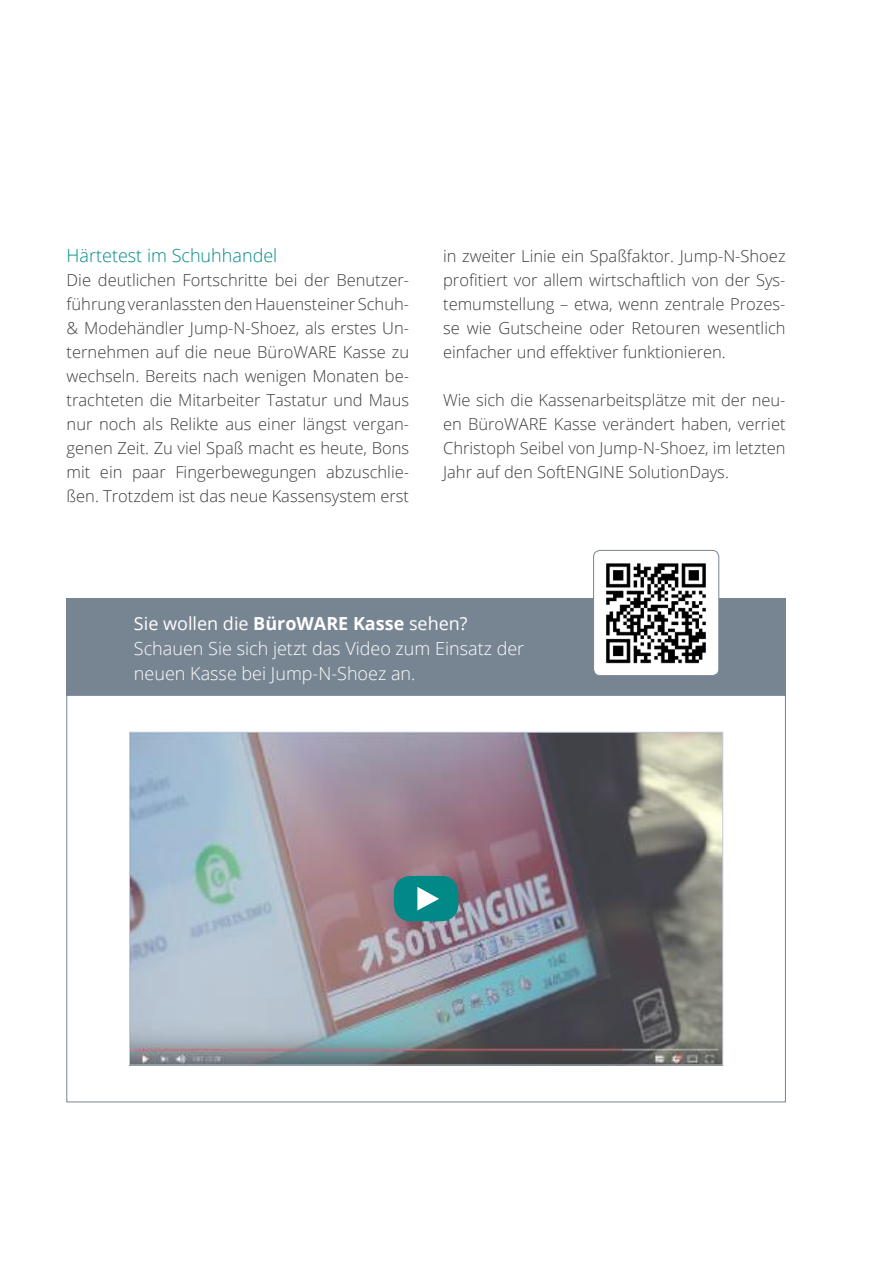
<style>
.page{position:relative;width:893px;height:1263px;background:#fff}
.page>*{position:absolute;margin:0;border:0;box-sizing:border-box;transform-origin:0 0}
.t1{font:300 18px/24.6px "Open Sans";color:#fff}
.t2{font:300 18px "Open Sans";color:#008987}
.t3{font:300 16.5px/24px "Open Sans";color:#3c3c3b;text-align:justify}
.s1{font-weight:400}
.s2{font-weight:700}
</style>
<div class="page">
<div style="left:67px;top:598px;width:719px;height:97px;background:#778593"></div>
<div style="left:67px;top:695px;width:719px;height:407px;background:#fff;border:1px solid #778593"></div>
<img style="left:131px;top:734px;width:590px;height:329px">
<div style="left:394px;top:876px;width:64px;height:45px;background:#008987;border-radius:17px"></div>
<svg style="left:417px;top:887px;width:22px;height:23px"></svg>
<div style="left:594px;top:550px;width:125px;height:126px;background:#fff;border-radius:7px"></div>
<div style="left:593px;top:550px;width:126px;height:126px;border:1px solid #778593;border-radius:7px"></div>
<img style="left:606px;top:563px;width:100px;height:101px">
<p class="t2" style="left:67px;top:243px;width:212px">Härtetest im Schuhhandel</p>
<p class="t3" style="left:67px;top:268px;width:344px">Die deutlichen Fortschritte bei der Benutzer&shy;führung veranlassten den Hauensteiner Schuh-&amp; Modehändler Jump-N-Shoez, als erstes Un&shy;ternehmen auf die neue BüroWARE Kasse zu wechseln. Bereits nach wenigen Monaten be&shy;trachteten die Mitarbeiter Tastatur und Maus nur noch als Relikte aus einer längst vergan&shy;genen Zeit. Zu viel Spaß macht es heute, Bons mit ein paar Fingerbewegungen abzuschlie&shy;ßen. Trotzdem ist das neue Kassensystem erst</p>
<p class="t3" style="left:443px;top:244px;width:344px">in zweiter Linie ein Spaßfaktor. Jump-N-Shoez profitiert vor allem wirtschaftlich von der Sys&shy;temumstellung – etwa, wenn zentrale Prozes&shy;se wie Gutscheine oder Retouren wesentlich einfacher und effektiver funktionieren.</p>
<p class="t3" style="left:443px;top:388px;width:344px">Wie sich die Kassenarbeitsplätze mit der neu&shy;en BüroWARE Kasse verändert haben, verriet Christoph Seibel von Jump-N-Shoez, im letzten Jahr auf den SoftENGINE SolutionDays.</p>
<p class="t1" style="left:134px;top:611px;width:392px"><span class="s1">Sie wollen die</span> <span class="s2">BüroWARE Kasse</span> <span class="s1">sehen?<br></span>Schauen Sie sich jetzt das Video zum Einsatz der neuen Kasse bei Jump-N-Shoez an.</p>
</div>
